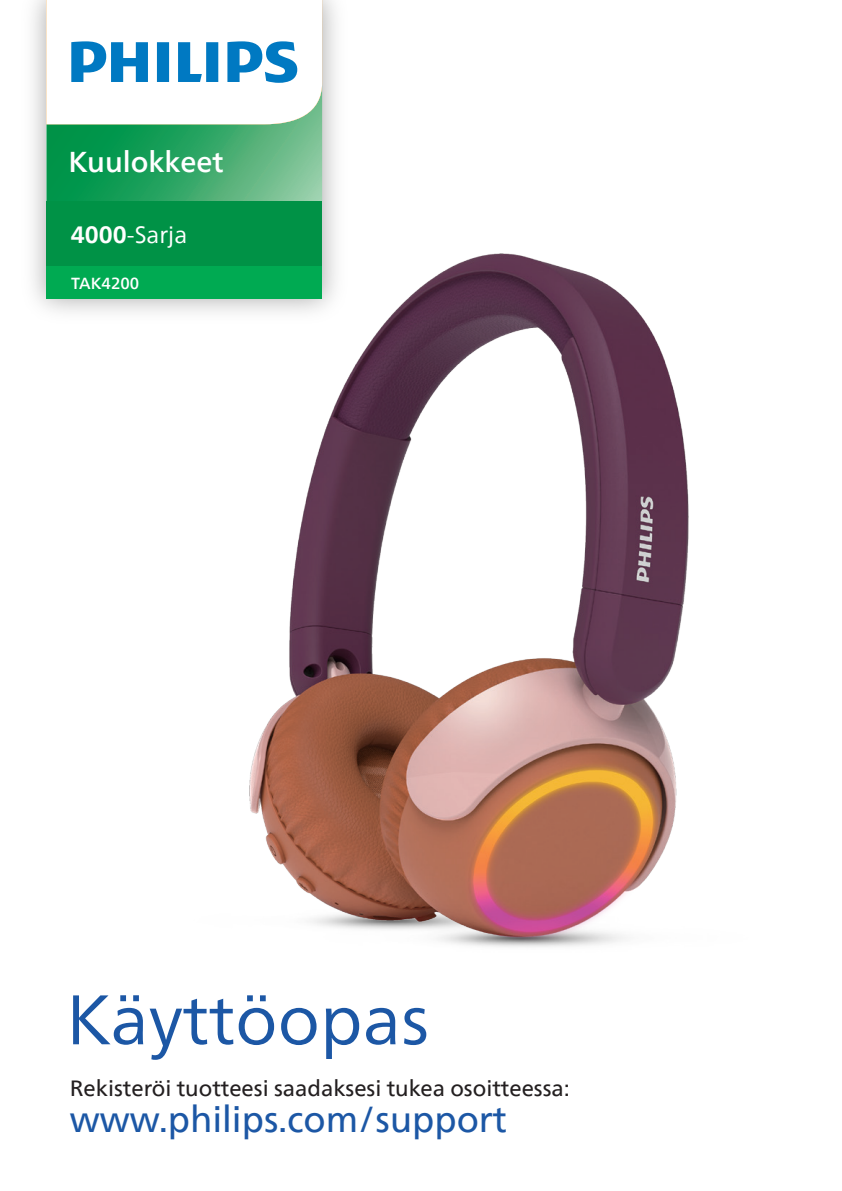
<style>
.page{position:relative;width:842px;height:1191px;background:#fff}
.page>*{position:absolute;margin:0;border:0;box-sizing:border-box;transform-origin:0 0}
.Body_Text__0{font:70px "Neue Frutiger World";color:#1c57a5}
.t_register{font:36px "Neue Frutiger World";color:#1c57a5}
.正文_0{font:500 28.6px "Neue Frutiger World";color:#fff}
.正文_0-2{font:23.6px "Neue Frutiger World";color:#fff}
.t_register-2{font:22px "Neue Frutiger World";color:#231f20}
.正文_0-3{font:500 16px "Neue Frutiger World";color:#fff}
.s1{font-weight:700}
</style>
<div class="page">
<img style="left:250px;top:253px;width:439px;height:689px">
<img style="left:33px;top:0;width:324px;height:333px">
<svg style="left:46px;top:0;width:276px;height:201px"></svg>
<div style="left:46px;top:201px;width:276px;height:65px;background:#009246"></div>
<div style="left:46px;top:266px;width:276px;height:33px;background:#00aa52"></div>
<p class="正文_0" style="left:69px;top:138px;width:156px">Kuulokkeet</p>
<p class="正文_0-2" style="left:71px;top:216px;width:118px"><span class="s1">4000</span>-Sarja</p>
<p class="正文_0-3" style="left:71px;top:270px;width:70px">TAK4200</p>
<p class="Body_Text__0" style="left:66px;top:965px;width:364px">Käyttöopas</p>
<p class="t_register-2" style="left:70px;top:1070px;width:502px">Rekisteröi tuotteesi saadaksesi tukea osoitteessa:</p>
<p class="t_register" style="left:70px;top:1090px;width:438px">www.philips.com/support</p>
</div>
